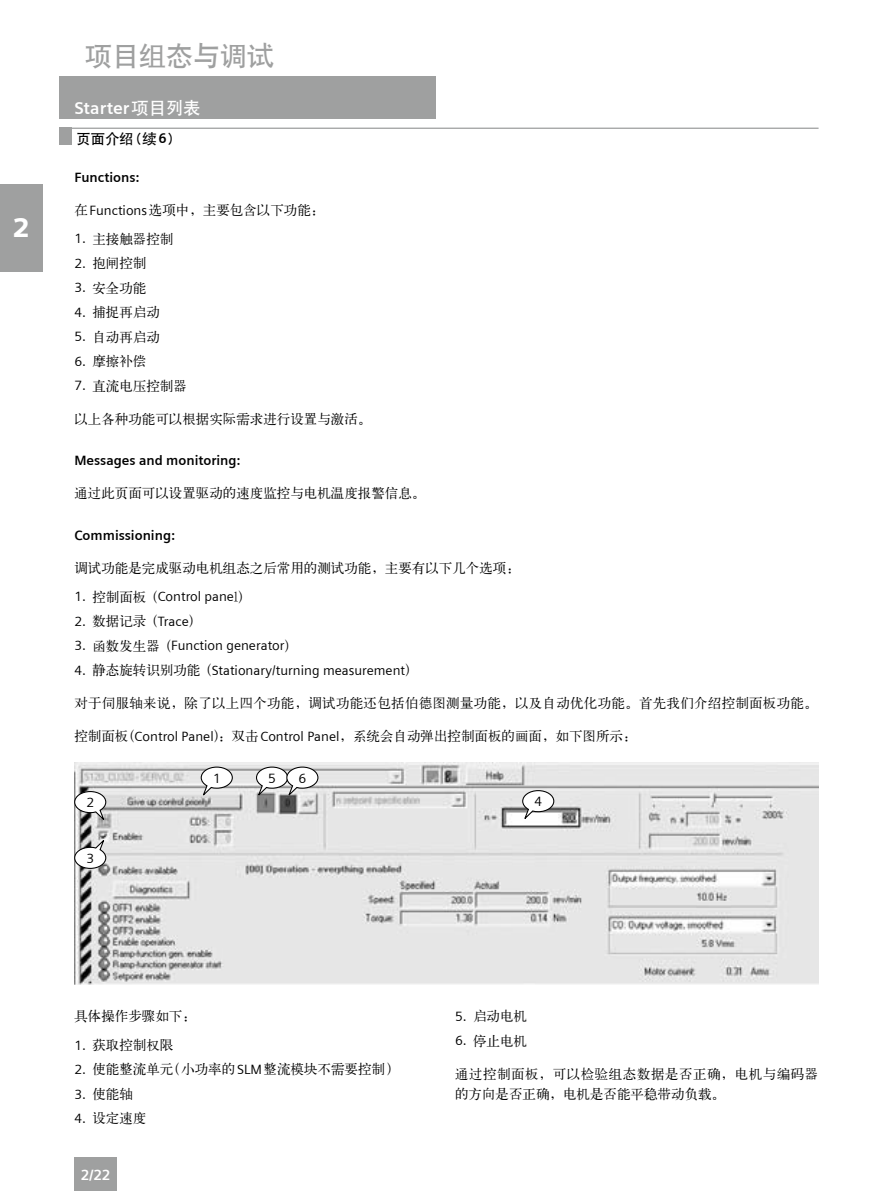
<style>
.page{position:relative;width:893px;height:1191px;background:#fff}
.page>*{position:absolute;margin:0;border:0;box-sizing:border-box;transform-origin:0 0}
.t1{font:27px "H Yb 1 gs G Bpc EUC H";color:#9fa0a0}
.t2{font:900 27px "Siemens Sans";color:#fff}
.t3{font:700 17.25px "Siemens Sans";color:#fff}
.t4{font:700 15px "Siemens Sans";color:#fff}
.t5{font:14.25px "H Yb 1 gs G Bpc EUC H";color:#000}
.t6{font:13.5px "H Ya 1 gj";color:#000}
.t7{font:13.5px "Siemens Sans";color:#000}
.t8{font:13.5px "H Ya 1 gj";letter-spacing:.02em;color:#000}
.t9{font:700 13.5px "Siemens Sans";color:#000}
.t10{font:13.5px/20.2px "H Ya 1 gj";letter-spacing:.04em;color:#000}
.s1{font-family:"H Yb 1 gs G Bpc EUC H";font-weight:400}
.s2{font-family:"Siemens Sans";font-weight:700}
.s3{font-family:"Siemens Sans"}
.s4{font-family:"H Ya 1 gj"}
</style>
<div class="page">
<div style="left:0;top:184px;width:43px;height:87px;background:#9fa0a0"></div>
<div style="left:60px;top:77px;width:376px;height:42px;background:#9fa0a0"></div>
<div style="left:60px;top:128px;width:12px;height:17px;background:#9fa0a0"></div>
<hr style="left:60px;top:128px;width:759px;height:1px;background:#9fa0a0">
<div style="left:74px;top:1157px;width:43px;height:34px;background:#9fa0a0"></div>
<img style="left:74px;top:762px;width:745px;height:222px">
<svg style="left:200px;top:766px;width:33px;height:33px"></svg>
<svg style="left:522px;top:789px;width:33px;height:33px"></svg>
<svg style="left:255px;top:766px;width:64px;height:33px"></svg>
<svg style="left:74px;top:790px;width:33px;height:33px"></svg>
<svg style="left:74px;top:836px;width:33px;height:33px"></svg>
<h1 class="t2" style="left:13px;top:212px;width:19px">2</h1>
<h1 class="t1" style="left:85px;top:42px;width:190px">项目组态与调试</h1>
<p class="t3" style="left:74px;top:98px;width:128px">Starter<span class="s1">项目列表</span></p>
<p class="t5" style="left:77px;top:132px;width:106px">页面介绍（续<span class="s2">6</span>）</p>
<p class="t9" style="left:74px;top:169px;width:67px">Functions:</p>
<p class="t6" style="left:74px;top:203px;width:251px">在<span class="s3">Functions</span>选项中，主要包含以下功能：</p>
<p class="t6" style="left:74px;top:232px;width:100px"><span class="s3">1.</span> 主接触器控制</p>
<p class="t6" style="left:74px;top:256px;width:73px"><span class="s3">2.</span> 抱闸控制</p>
<p class="t6" style="left:74px;top:281px;width:73px"><span class="s3">3.</span> 安全功能</p>
<p class="t6" style="left:74px;top:305px;width:87px"><span class="s3">4.</span> 捕捉再启动</p>
<p class="t6" style="left:74px;top:330px;width:87px"><span class="s3">5.</span> 自动再启动</p>
<p class="t6" style="left:74px;top:354px;width:73px"><span class="s3">6.</span> 摩擦补偿</p>
<p class="t6" style="left:74px;top:379px;width:114px"><span class="s3">7.</span> 直流电压控制器</p>
<p class="t6" style="left:74px;top:412px;width:298px">以上各种功能可以根据实际需求进行设置与激活。</p>
<p class="t9" style="left:74px;top:452px;width:168px">Messages and monitoring:</p>
<p class="t6" style="left:74px;top:486px;width:352px">通过此页面可以设置驱动的速度监控与电机温度报警信息。</p>
<p class="t9" style="left:74px;top:527px;width:102px">Commissioning:</p>
<p class="t6" style="left:74px;top:561px;width:447px">调试功能是完成驱动电机组态之后常用的测试功能，主要有以下几个选项：</p>
<p class="t7" style="left:74px;top:589px;width:170px">1. <span class="s4">控制面板 (</span>Control pane<span class="s4">l)</span></p>
<p class="t7" style="left:74px;top:613px;width:120px">2. <span class="s4">数据记录 (</span>Trace<span class="s4">)</span></p>
<p class="t7" style="left:74px;top:638px;width:216px">3. <span class="s4">函数发生器 (</span>Function generator<span class="s4">)</span></p>
<p class="t7" style="left:74px;top:662px;width:337px">4. <span class="s4">静态旋转识别功能 (</span>Stationary/turning measurement<span class="s4">)</span></p>
<p class="t8" style="left:74px;top:696px;width:745px">对于伺服轴来说，除了以上四个功能，调试功能还包括伯德图测量功能，以及自动优化功能。首先我们介绍控制面板功能。</p>
<p class="t6" style="left:74px;top:729px;width:564px">控制面板 (<span class="s3">Control Panel</span>)：双击<span class="s3">Control Panel</span>，系统会自动弹出控制面板的画面，如下图所示：</p>
<p class="t7" style="left:213px;top:770px;width:9px">1</p>
<p class="t7" style="left:534px;top:794px;width:9px">4</p>
<p class="t7" style="left:268px;top:770px;width:9px">5</p>
<p class="t7" style="left:299px;top:770px;width:9px">6</p>
<p class="t7" style="left:86px;top:795px;width:9px">2</p>
<p class="t7" style="left:86px;top:850px;width:9px">3</p>
<p class="t6" style="left:74px;top:1009px;width:123px">具体操作步骤如下：</p>
<p class="t6" style="left:74px;top:1038px;width:100px"><span class="s3">1.</span> 获取控制权限</p>
<p class="t6" style="left:74px;top:1062px;width:318px"><span class="s3">2.</span> 使能整流单元 (小功率的<span class="s3">SLM</span>整流模块不需要控制 )</p>
<p class="t6" style="left:74px;top:1087px;width:60px"><span class="s3">3.</span> 使能轴</p>
<p class="t6" style="left:74px;top:1111px;width:73px"><span class="s3">4.</span> 设定速度</p>
<p class="t4" style="left:81px;top:1165px;width:31px">2/22</p>
<p class="t6" style="left:455px;top:1009px;width:73px"><span class="s3">5.</span> 启动电机</p>
<p class="t6" style="left:455px;top:1033px;width:73px"><span class="s3">6.</span> 停止电机</p>
<p class="t10" style="left:455px;top:1063px;width:365px">通过控制面板，可以检验组态数据是否正确，电机与编码器的方向是否正确，电机是否能平稳带动负载。</p>
</div>
